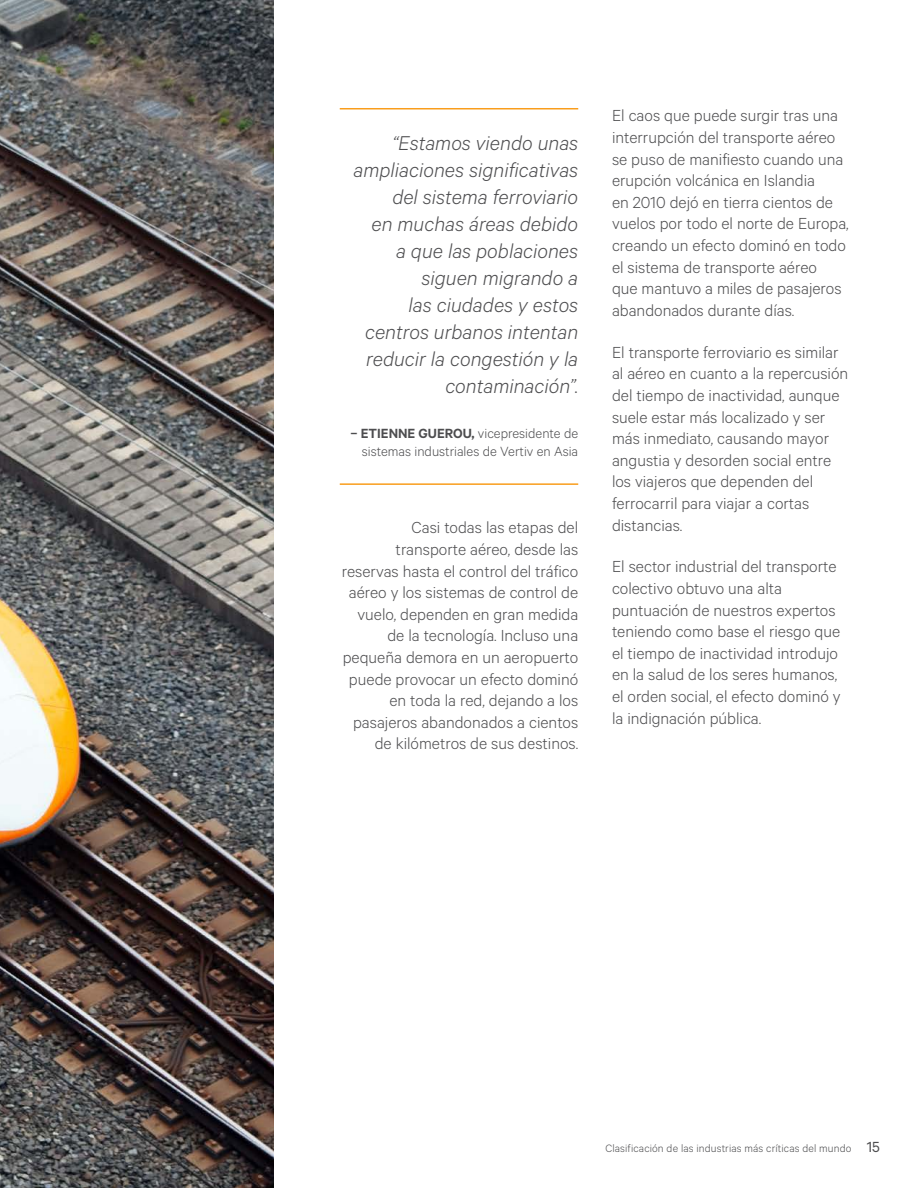
<style>
.page{position:relative;width:918px;height:1188px;background:#fff}
.page>*{position:absolute;margin:0;border:0;box-sizing:border-box;transform-origin:0 0}
.t1{font:italic 300 22.5px/27px "Calibre";color:#4d4d4f;text-align:right}
.t2{font:300 18px/21.6px "Calibre";color:#4d4d4f}
.t3{font:300 15px/18px "Calibre";color:#4d4d4f;text-align:right}
.t4{font:300 12px "Calibre";letter-spacing:.01em;color:#4d4d4f}
.s1{font-weight:600}
.s2{font-weight:400;font-size:16.5px}
</style>
<div class="page">
<img style="left:0;top:0;width:274px;height:1188px">
<hr style="left:340px;top:108px;width:238px;height:1px;background:#f99d1c">
<hr style="left:340px;top:483px;width:238px;height:2px;background:#f99d1c">
<p class="t1" style="left:354px;top:128px;width:226px">“Estamos viendo unas ampliaciones significativas del sistema ferroviario<br>en muchas áreas debido<br>a que las poblaciones siguen migrando a<br>las ciudades y estos centros urbanos intentan reducir la congestión y la contaminación”.</p>
<p class="t3" style="left:351px;top:424px;width:229px"><span class="s1">– ETIENNE GUEROU,</span> vicepresidente de sistemas industriales de Vertiv en Asia</p>
<p class="t2" style="left:342px;top:516px;width:238px;text-align:right">Casi todas las etapas del transporte aéreo, desde las reservas hasta el control del tráfico aéreo y los sistemas de control de vuelo, dependen en gran medida de la tecnología. Incluso una pequeña demora en un aeropuerto puede provocar un efecto dominó en toda la red, dejando a los pasajeros abandonados a cientos de kilómetros de sus destinos.</p>
<p class="t2" style="left:612px;top:104px;width:238px">El caos que puede surgir tras una interrupción del transporte aéreo se puso de manifiesto cuando una erupción volcánica en Islandia<br>en 2010 dejó en tierra cientos de vuelos por todo el norte de Europa, creando un efecto dominó en todo el sistema de transporte aéreo<br>que mantuvo a miles de pasajeros abandonados durante días.</p>
<p class="t2" style="left:612px;top:341px;width:238px">El transporte ferroviario es similar al aéreo en cuanto a la repercusión del tiempo de inactividad, aunque suele estar más localizado y ser más inmediato, causando mayor angustia y desorden social entre los viajeros que dependen del ferrocarril para viajar a cortas distancias.</p>
<p class="t2" style="left:612px;top:555px;width:230px">El sector industrial del transporte colectivo obtuvo una alta puntuación de nuestros expertos teniendo como base el riesgo que el tiempo de inactividad introdujo en la salud de los seres humanos, el orden social, el efecto dominó y la indignación pública.</p>
<p class="t4" style="left:606px;top:1142px;width:276px">Clasificación de las industrias más críticas del mundo <span class="s2">15</span></p>
</div>
